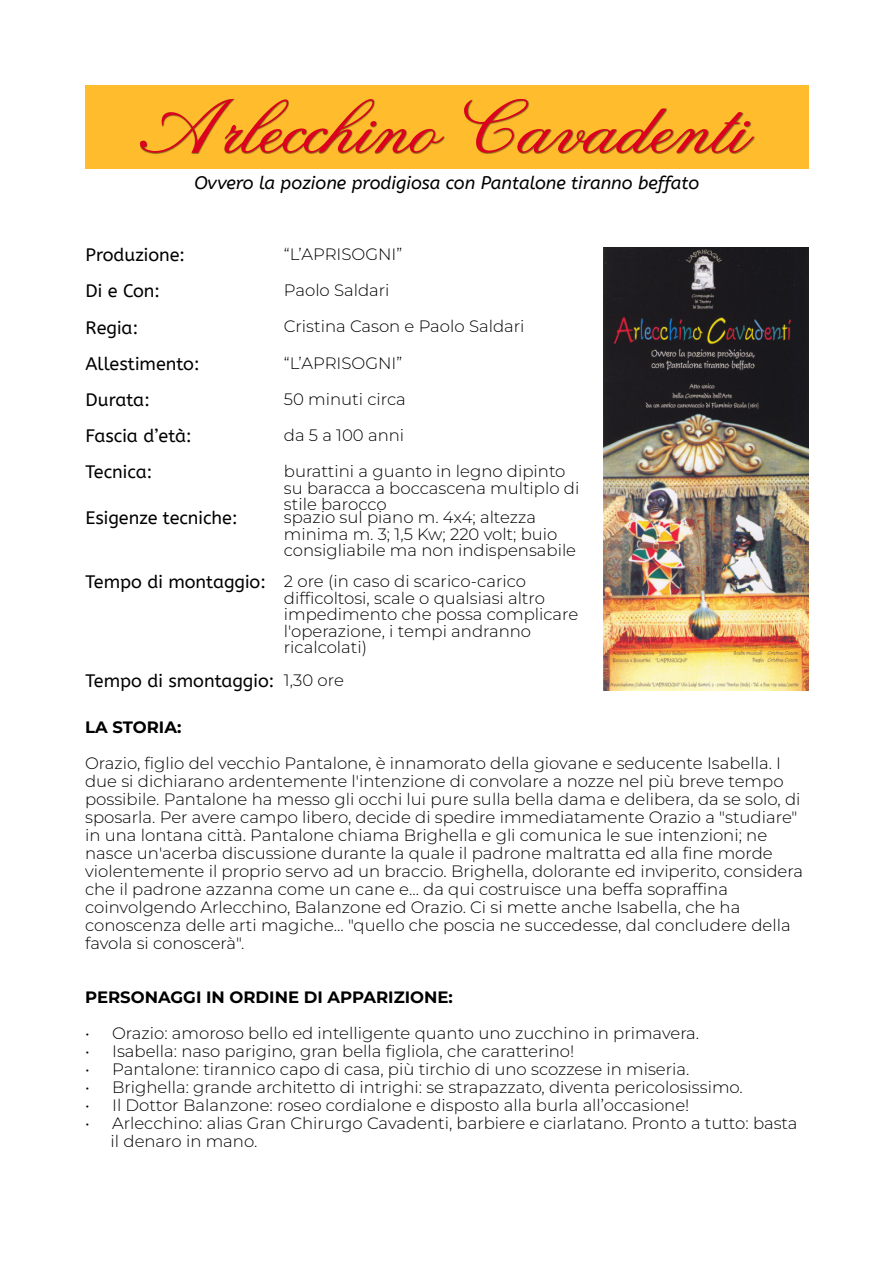
<style>
.page{position:relative;width:894px;height:1263px;background:#fff}
.page>*{position:absolute;margin:0;border:0;box-sizing:border-box;transform-origin:0 0}
.t1{font:79.35px "Venezio";color:#de001f;scale:1.11 1}
.t2{font:18px "A Bee Zee";color:#000}
.t3{font:italic 18px "A Bee Zee";color:#000}
.t4{font:300 16.5px "Montserrat";color:#000}
.t5{font:700 16.5px "Montserrat";color:#000}
</style>
<div class="page">
<div style="left:85px;top:85px;width:723px;height:84px;background:#ffbd2d"></div>
<img style="left:603px;top:247px;width:205px;height:444px">
<img style="left:140px;top:99px;width:614px;height:55px">
<p class="t1" style="left:140px;top:99px;width:548px">Arlecchino Cavadenti</p>
<p class="t3" style="left:194px;top:172px;width:506px">Ovvero la pozione prodigiosa con Pantalone tiranno beffato</p>
<p class="t2" style="left:86px;top:245px;width:101px">Produzione:</p>
<p class="t4" style="left:284px;top:244px;width:120px">“L’APRISOGNI”</p>
<p class="t2" style="left:86px;top:281px;width:76px">Di e Con:</p>
<p class="t4" style="left:284px;top:280px;width:107px">Paolo Saldari</p>
<p class="t2" style="left:86px;top:317px;width:54px">Regia:</p>
<p class="t4" style="left:284px;top:316px;width:242px">Cristina Cason e Paolo Saldari</p>
<p class="t2" style="left:86px;top:353px;width:115px">Allestimento:</p>
<p class="t4" style="left:284px;top:353px;width:120px">“L’APRISOGNI”</p>
<p class="t2" style="left:86px;top:389px;width:66px">Durata:</p>
<p class="t4" style="left:284px;top:389px;width:123px">50 minuti circa</p>
<p class="t2" style="left:86px;top:425px;width:107px">Fascia d’età:</p>
<p class="t4" style="left:284px;top:425px;width:122px">da 5 a 100 anni</p>
<p class="t2" style="left:86px;top:462px;width:68px">Tecnica:</p>
<p class="t4" style="left:284px;top:461px;width:283px">burattini a guanto in legno dipinto</p>
<p class="t4" style="left:284px;top:478px;width:297px">su baracca a boccascena multiplo di</p>
<p class="t4" style="left:284px;top:494px;width:104px">stile barocco</p>
<p class="t2" style="left:86px;top:508px;width:153px">Esigenze tecniche:</p>
<p class="t4" style="left:284px;top:507px;width:253px">spazio sul piano m. 4x4; altezza</p>
<p class="t4" style="left:284px;top:524px;width:275px">minima m. 3; 1,5 Kw; 220 volt; buio</p>
<p class="t4" style="left:284px;top:540px;width:293px">consigliabile ma non indispensabile</p>
<p class="t2" style="left:86px;top:572px;width:181px">Tempo di montaggio:</p>
<p class="t4" style="left:284px;top:571px;width:243px">2 ore (in caso di scarico-carico</p>
<p class="t4" style="left:284px;top:588px;width:262px">difficoltosi, scale o qualsiasi altro</p>
<p class="t4" style="left:284px;top:604px;width:296px">impedimento che possa complicare</p>
<p class="t4" style="left:284px;top:621px;width:249px">l'operazione, i tempi andranno</p>
<p class="t4" style="left:284px;top:637px;width:85px">ricalcolati)</p>
<p class="t2" style="left:86px;top:670px;width:190px">Tempo di smontaggio:</p>
<p class="t4" style="left:284px;top:670px;width:61px">1,30 ore</p>
<p class="t5" style="left:85px;top:717px;width:98px">LA STORIA:</p>
<p class="t4" style="left:85px;top:753px;width:697px">Orazio, figlio del vecchio Pantalone, è innamorato della giovane e seducente Isabella. I</p>
<p class="t4" style="left:85px;top:771px;width:699px">due si dichiarano ardentemente l'intenzione di convolare a nozze nel più breve tempo</p>
<p class="t4" style="left:85px;top:789px;width:716px">possibile. Pantalone ha messo gli occhi lui pure sulla bella dama e delibera, da se solo, di</p>
<p class="t4" style="left:85px;top:807px;width:713px">sposarla. Per avere campo libero, decide di spedire immediatamente Orazio a "studiare"</p>
<p class="t4" style="left:85px;top:825px;width:683px">in una lontana città. Pantalone chiama Brighella e gli comunica le sue intenzioni; ne</p>
<p class="t4" style="left:85px;top:843px;width:689px">nasce un'acerba discussione durante la quale il padrone maltratta ed alla fine morde</p>
<p class="t4" style="left:85px;top:861px;width:719px">violentemente il proprio servo ad un braccio. Brighella, dolorante ed inviperito, considera</p>
<p class="t4" style="left:85px;top:879px;width:644px">che il padrone azzanna come un cane e... da qui costruisce una beffa sopraffina</p>
<p class="t4" style="left:85px;top:897px;width:656px">coinvolgendo Arlecchino, Balanzone ed Orazio. Ci si mette anche Isabella, che ha</p>
<p class="t4" style="left:85px;top:915px;width:706px">conoscenza delle arti magiche... "quello che poscia ne succedesse, dal concludere della</p>
<p class="t4" style="left:85px;top:933px;width:161px">favola si conoscerà".</p>
<p class="t5" style="left:85px;top:987px;width:369px">PERSONAGGI IN ORDINE DI APPARIZIONE:</p>
<p class="t4" style="left:85px;top:1023px;width:615px">• Orazio: amoroso bello ed intelligente quanto uno zucchino in primavera.</p>
<p class="t4" style="left:85px;top:1041px;width:490px">• Isabella: naso parigino, gran bella figliola, che caratterino!</p>
<p class="t4" style="left:85px;top:1059px;width:605px">• Pantalone: tirannico capo di casa, più tirchio di uno scozzese in miseria.</p>
<p class="t4" style="left:85px;top:1077px;width:659px">• Brighella: grande architetto di intrighi: se strapazzato, diventa pericolosissimo.</p>
<p class="t4" style="left:85px;top:1095px;width:605px">• Il Dottor Balanzone: roseo cordialone e disposto alla burla all’occasione!</p>
<p class="t4" style="left:85px;top:1113px;width:713px">• Arlecchino: alias Gran Chirurgo Cavadenti, barbiere e ciarlatano. Pronto a tutto: basta</p>
<p class="t4" style="left:111px;top:1131px;width:148px">il denaro in mano.</p>
</div>
